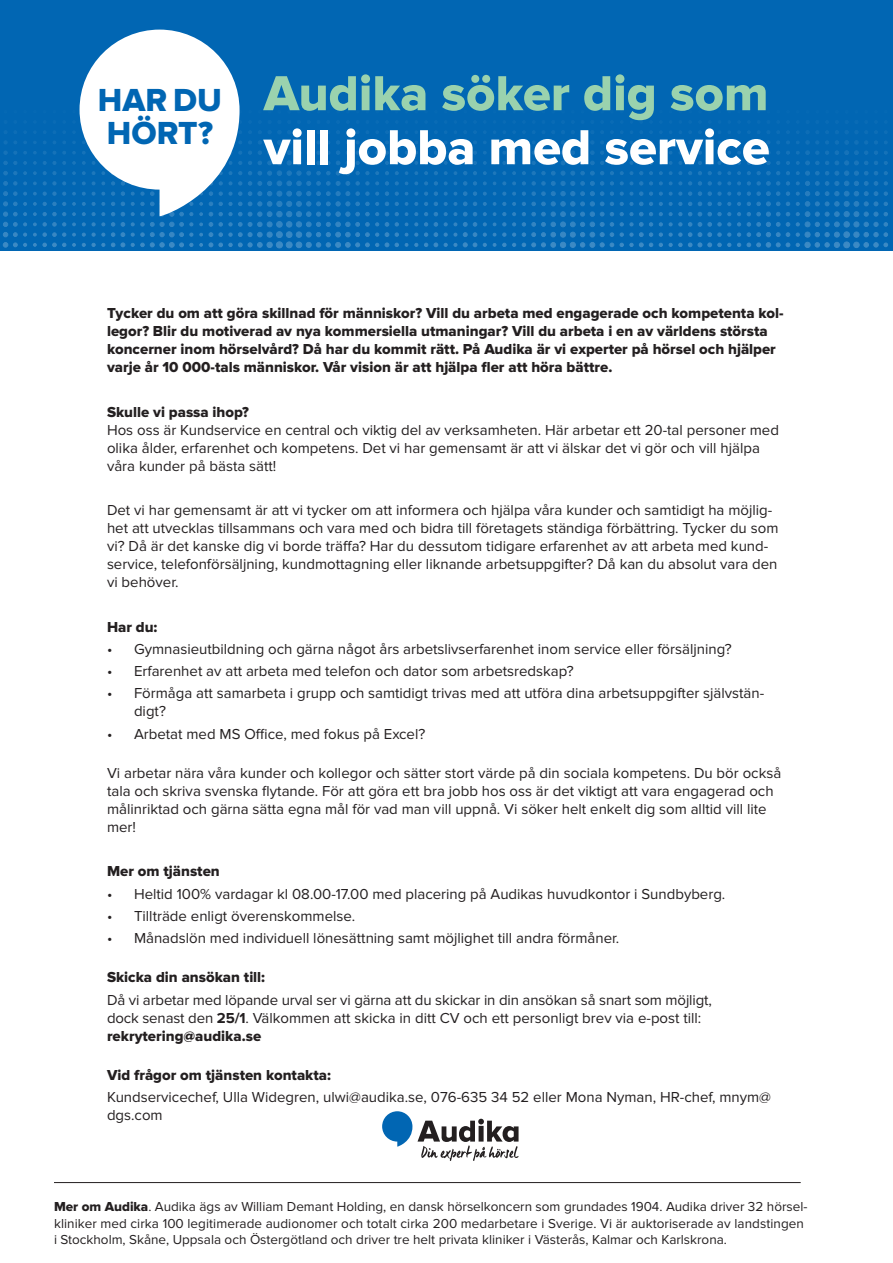
<style>
.page{position:relative;width:893px;height:1263px;background:#fff}
.page>*{position:absolute;margin:0;border:0;box-sizing:border-box;transform-origin:0 0}
.t1{font:51px "Proxima Nova Extrabld";color:#fff}
.t2{font:51px "Proxima Nova Extrabld";color:#9ad2ae}
.t3{font:33.15px "Proxima Nova Extrabld";color:#0166b3}
.t4{font:15px/18px "Proxima Nova";color:#231f20}
.t5{font:15px/18px "Proxima Nova Extrabld";color:#231f20}
.t6{font:13.5px/16.2px "Proxima Nova";color:#231f20}
.s1{font-family:"Proxima Nova Extrabld"}
.s2{font-weight:700}
</style>
<div class="page">
<div style="left:0;top:0;width:893px;height:251px;background:#0166b3"></div>
<svg style="left:3px;top:30px;width:885px;height:218px"></svg>
<svg style="left:382px;top:1111px;width:137px;height:50px"></svg>
<hr style="left:54px;top:1182px;width:747px;height:1px;background:#231f20">
<p class="t3" style="left:98px;top:81px;width:126px">HAR DU</p>
<p class="t3" style="left:107px;top:114px;width:108px">HÖRT?</p>
<p class="t2" style="left:264px;top:64px;width:506px">Audika söker dig som</p>
<p class="t1" style="left:264px;top:118px;width:508px">vill jobba med service</p>
<p class="t5" style="left:107px;top:304px;width:678px">Tycker du om att göra skillnad för människor? Vill du arbeta med engagerade och kompetenta kol&shy;legor? Blir du motiverad av nya kommersiella utmaningar? Vill du arbeta i en av världens största koncerner inom hörselvård? Då har du kommit rätt. På Audika är vi experter på hörsel och hjälper varje år 10 000-tals människor. Vår vision är att hjälpa fler att höra bättre.</p>
<p class="t4" style="left:107px;top:403px;width:673px"><span class="s1">Skulle vi passa ihop?<br></span>Hos oss är Kundservice en central och viktig del av verksamheten. Här arbetar ett 20-tal personer med olika ålder, erfarenhet och kompetens. Det vi har gemensamt är att vi älskar det vi gör och vill hjälpa våra kunder på bästa sätt!</p>
<p class="t4" style="left:107px;top:501px;width:673px">Det vi har gemensamt är att vi tycker om att informera och hjälpa våra kunder och samtidigt ha möjlig&shy;het att utvecklas tillsammans och vara med och bidra till företagets ständiga förbättring. Tycker du som vi? Då är det kanske dig vi borde träffa? Har du dessutom tidigare erfarenhet av att arbeta med kund&shy;service, telefonförsäljning, kundmottagning eller liknande arbetsuppgifter? Då kan du absolut vara den vi behöver.</p>
<p class="t5" style="left:107px;top:618px;width:52px">Har du:</p>
<p class="t4" style="left:107px;top:640px;width:626px">• Gymnasieutbildning och gärna något års arbetslivserfarenhet inom service eller försäljning?</p>
<p class="t4" style="left:107px;top:662px;width:468px">• Erfarenhet av att arbeta med telefon och dator som arbetsredskap?</p>
<p class="t4" style="left:134px;top:684px;width:632px;text-indent:-27px">• Förmåga att samarbeta i grupp och samtidigt trivas med att utföra dina arbetsuppgifter självstän&shy;digt?</p>
<p class="t4" style="left:107px;top:725px;width:320px">• Arbetat med MS Office, med fokus på Excel?</p>
<p class="t4" style="left:107px;top:764px;width:676px">Vi arbetar nära våra kunder och kollegor och sätter stort värde på din sociala kompetens. Du bör också tala och skriva svenska flytande. För att göra ett bra jobb hos oss är det viktigt att vara engagerad och målinriktad och gärna sätta egna mål för vad man vill uppnå. Vi söker helt enkelt dig som alltid vill lite mer!</p>
<p class="t5" style="left:107px;top:863px;width:114px">Mer om tjänsten</p>
<p class="t4" style="left:107px;top:885px;width:620px">• Heltid 100% vardagar kl 08.00-17.00 med placering på Audikas huvudkontor i Sundbyberg.</p>
<p class="t4" style="left:107px;top:907px;width:250px">• Tillträde enligt överenskommelse.</p>
<p class="t4" style="left:107px;top:929px;width:514px">• Månadslön med individuell lönesättning samt möjlighet till andra förmåner.</p>
<p class="t5" style="left:107px;top:969px;width:160px">Skicka din ansökan till:</p>
<p class="t4" style="left:107px;top:991px;width:606px">Då vi arbetar med löpande urval ser vi gärna att du skickar in din ansökan så snart som möjligt, dock senast den <span class="s2">25/1</span>. Välkommen att skicka in ditt CV och ett personligt brev via e-post till: <span class="s1">rekrytering@audika.se</span></p>
<p class="t5" style="left:107px;top:1066px;width:226px">Vid frågor om tjänsten kontakta:</p>
<p class="t4" style="left:107px;top:1088px;width:665px">Kundservicechef, Ulla Widegren, ulwi@audika.se, 076-635 34 52 eller Mona Nyman, HR-chef, mnym@ dgs.com</p>
<p class="t6" style="left:54px;top:1199px;width:755px"><span class="s1">Mer om Audika</span>. Audika ägs av William Demant Holding, en dansk hörselkoncern som grundades 1904. Audika driver 32 hörsel&shy;kliniker med cirka 100 legitimerade audionomer och totalt cirka 200 medarbetare i Sverige. Vi är auktoriserade av landstingen i Stockholm, Skåne, Uppsala och Östergötland och driver tre helt privata kliniker i Västerås, Kalmar och Karlskrona.</p>
</div>
